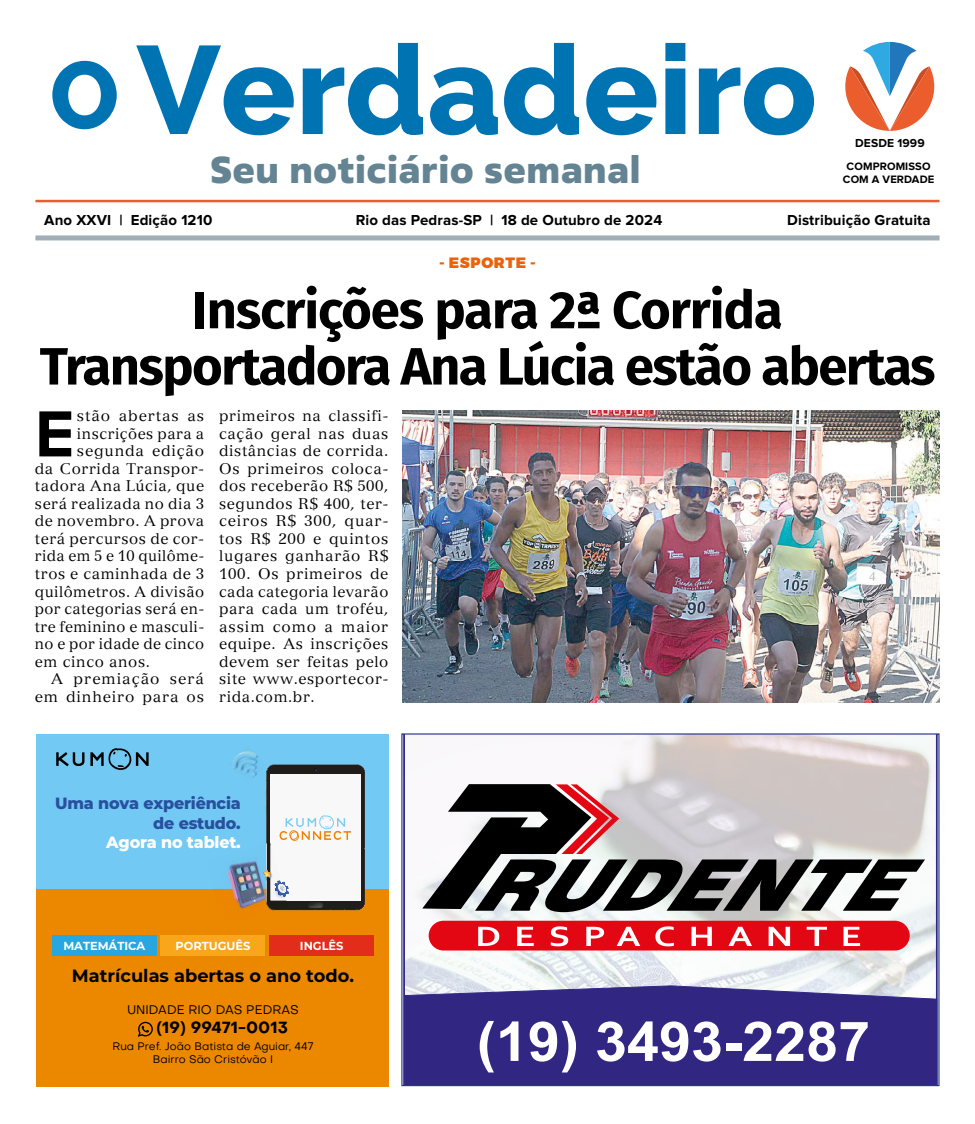
<style>
.page{position:relative;width:975px;height:1124px;background:#fff}
.page>*{position:absolute;margin:0;border:0;box-sizing:border-box;transform-origin:0 0}
.t1{font:800 124.75px "Raleway";color:#0073b3}
.t2{font:700 67.5px "Proxima Nova";color:#000}
.t3{font:700 54.88px "Arial";color:#fff;scale:1.05 1}
.t4{font:700 52.5px/56.2px "Fira Sans";letter-spacing:-.03em;color:#000;text-align:center}
.t5{font:800 37.38px "Fact Web";letter-spacing:.03em;color:#648494}
.t6{font:100 17.75px "Montserrat";color:#010202}
.t7{font:800 16.25px/19.1px "Montserrat";letter-spacing:-.01em;color:#29509f;text-align:right}
.t8{font:800 16.25px "Montserrat";letter-spacing:-.01em;color:#fff}
.t9{font:700 15.88px "Objective";color:#000}
.t10{font:15px/17.5px "Versailles 55 Roman";letter-spacing:.04em;color:#000;text-align:justify}
.t11{font:700 15px "Proxima Nova";letter-spacing:.01em;color:#000}
.t12{font:15px "Versailles 55 Roman";letter-spacing:.065em;color:#000}
.t13{font:900 15px "Montserrat";letter-spacing:.04em;color:#eb6209}
.t14{font:12.38px "Objective";color:#000}
.t15{font:700 12px "Proxima Nova";letter-spacing:.01em;color:#000}
.t16{font:700 11.62px "Montserrat";color:#fff}
.t17{font:700 11.12px/13.4px "Proxima Nova";letter-spacing:.01em;color:#000;text-align:center}
.t18{font:10.88px/13px "Objective";color:#000;text-align:center}
.s1{font-size:94.88px}
</style>
<div class="page">
<div style="left:35px;top:235px;width:904px;height:5px;background:#9faeb7"></div>
<hr style="left:35px;top:200px;width:904px;height:2px;background:#eb5d2e">
<svg style="left:845px;top:42px;width:89px;height:89px"></svg>
<svg style="left:403px;top:735px;width:534px;height:348px"></svg>
<svg style="left:422px;top:784px;width:503px;height:128px"></svg>
<div style="left:428px;top:920px;width:481px;height:30px;background:#e30613;border-radius:15px"></div>
<svg style="left:478px;top:926px;width:382px;height:20px"></svg>
<div style="left:36px;top:734px;width:352px;height:352px;background:#72c9f3"></div>
<div style="left:36px;top:888px;width:352px;height:198px;background:#ec8800"></div>
<img style="left:232px;top:751px;width:26px;height:26px">
<img style="left:246px;top:861px;width:17px;height:27px">
<img style="left:227px;top:862px;width:19px;height:26px">
<img style="left:249px;top:888px;width:25px;height:23px">
<img style="left:214px;top:888px;width:35px;height:21px">
<svg style="left:263px;top:764px;width:102px;height:146px;background:#c9caca"></svg>
<svg style="left:56px;top:752px;width:28px;height:14px"></svg>
<svg style="left:90px;top:748px;width:59px;height:21px"></svg>
<div style="left:52px;top:935px;width:105px;height:20px;background:#28a6df"></div>
<div style="left:160px;top:935px;width:105px;height:20px;background:#f7a719"></div>
<div style="left:269px;top:935px;width:105px;height:20px;background:#e32d1b"></div>
<svg style="left:138px;top:1021px;width:15px;height:15px"></svg>
<img style="left:402px;top:410px;width:537px;height:292px">
<h1 class="t1" style="left:50px;top:19px;width:768px"><span class="s1">O</span> Verdadeiro</h1>
<h3 class="t5" style="left:210px;top:144px;width:431px">Seu noticiário semanal</h3>
<p class="t15" style="left:855px;top:137px;width:71px">DESDE 1999</p>
<p class="t17" style="left:842px;top:160px;width:93px">COMPROMISSO<br>COM A VERDADE</p>
<p class="t11" style="left:44px;top:213px;width:170px">Ano XXVI | Edição 1210</p>
<p class="t11" style="left:356px;top:213px;width:308px">Rio das Pedras-SP | 18 de Outubro de 2024</p>
<p class="t11" style="left:787px;top:213px;width:145px">Distribuição Gratuita</p>
<p class="t13" style="left:439px;top:254px;width:98px">- ESPORTE -</p>
<h3 class="t4" style="left:40px;top:278px;width:897px">Inscrições para 2ª Corrida<br>Transportadora Ana Lúcia estão abertas</h3>
<h2 class="t2" style="left:35px;top:403px;width:41px">E</h2>
<p class="t10" style="left:77px;top:407px;width:129px">stão abertas as</p>
<p class="t10" style="left:219px;top:407px;width:171px">primeiros na classifi&shy;cação geral nas duas distâncias de corrida.<br>Os primeiros coloca&shy;dos receberão R$ 500, segundos R$ 400, ter&shy;ceiros R$ 300, quar&shy;tos R$ 200 e quintos lugares ganharão R$ 100. Os primeiros de cada categoria levarão para cada um troféu, assim como a maior equipe. As inscrições devem ser feitas pelo site www.esportecor&shy;rida.com.br.</p>
<p class="t10" style="left:77px;top:425px;width:129px">inscrições para a</p>
<p class="t10" style="left:77px;top:442px;width:129px">segunda edição</p>
<p class="t10" style="left:35px;top:460px;width:171px">da Corrida Transpor-</p>
<p class="t10" style="left:35px;top:477px;width:171px">tadora Ana Lúcia, que</p>
<p class="t10" style="left:35px;top:495px;width:171px">será realizada no dia 3</p>
<p class="t10" style="left:35px;top:512px;width:171px">de novembro. A prova</p>
<p class="t10" style="left:35px;top:530px;width:171px">terá percursos de cor-</p>
<p class="t10" style="left:35px;top:547px;width:171px">rida em 5 e 10 quilôme-</p>
<p class="t10" style="left:35px;top:565px;width:171px">tros e caminhada de 3</p>
<p class="t10" style="left:35px;top:582px;width:171px">quilômetros. A divisão</p>
<p class="t10" style="left:35px;top:600px;width:171px">por categorias será en-</p>
<p class="t10" style="left:35px;top:617px;width:171px">tre feminino e masculi-</p>
<p class="t10" style="left:35px;top:635px;width:171px">no e por idade de cinco</p>
<p class="t10" style="left:35px;top:652px;width:117px">em cinco anos.</p>
<p class="t12" style="left:51px;top:669px;width:155px">A premiação será</p>
<p class="t10" style="left:35px;top:687px;width:171px">em dinheiro para os</p>
<p class="t7" style="left:55px;top:793px;width:187px">Uma nova experiência de estudo.</p>
<p class="t8" style="left:106px;top:829px;width:136px">Agora no tablet.</p>
<p class="t16" style="left:63px;top:937px;width:83px">MATEMÁTICA</p>
<p class="t16" style="left:175px;top:937px;width:77px">PORTUGUÊS</p>
<p class="t16" style="left:300px;top:937px;width:45px">INGLÊS</p>
<p class="t6" style="left:72px;top:963px;width:283px">Matrículas abertas o ano todo.</p>
<p class="t14" style="left:127px;top:1001px;width:173px">UNIDADE RIO DAS PEDRAS</p>
<p class="t18" style="left:112px;top:1039px;width:202px">Rua Pref. João Batista de Aguiar, 447<br>Bairro São Cristóvão I</p>
<p class="t9" style="left:156px;top:1015px;width:133px">(19) 99471-0013</p>
<h3 class="t3" style="left:476px;top:1002px;width:376px">(19) 3493-2287</h3>
</div>
